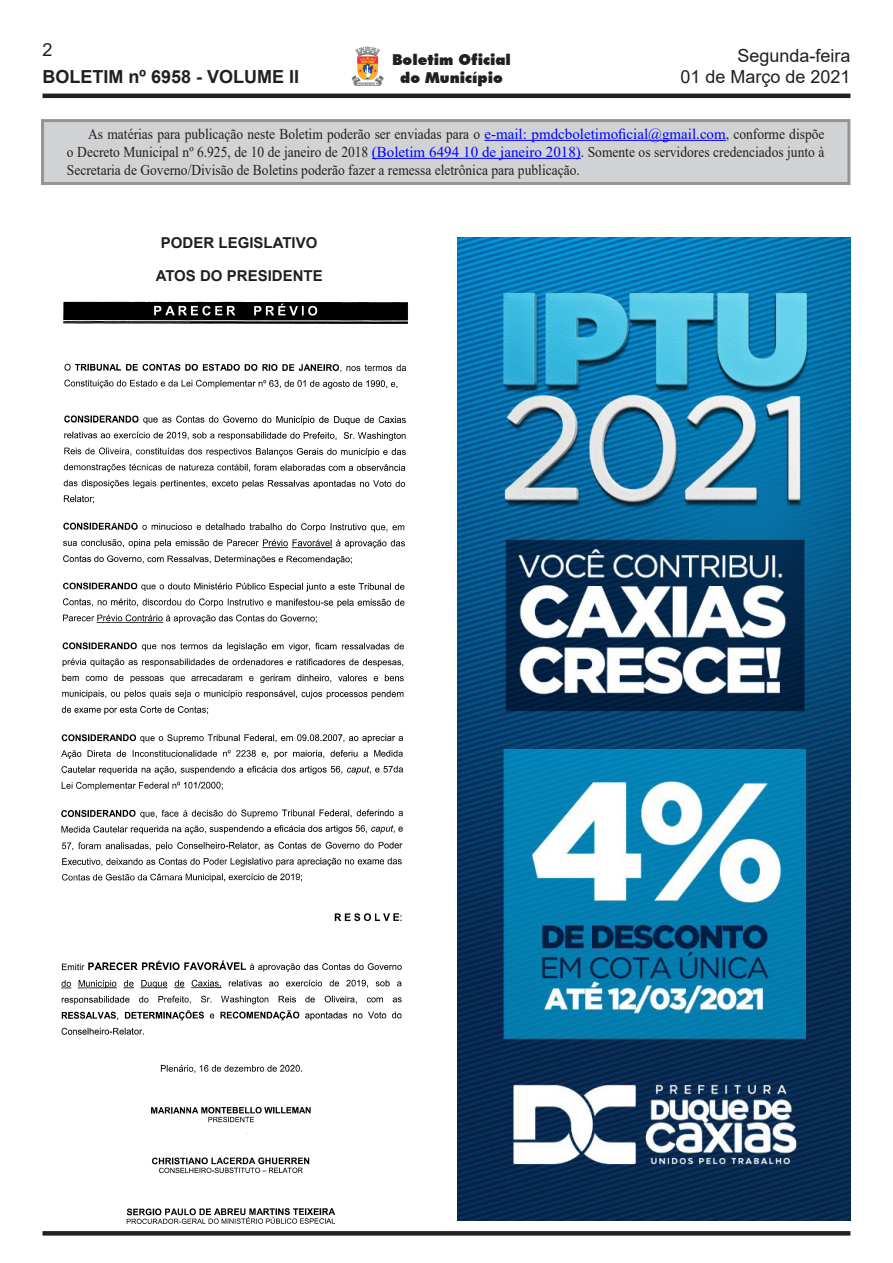
<style>
.page{position:relative;width:893px;height:1263px;background:#fff}
.page>*{position:absolute;margin:0;border:0;box-sizing:border-box;transform-origin:0 0}
.t1{font:18px/21.6px "Arial";color:#231f20;text-align:right}
.t2{font:700 18px "Arial";color:#231f20}
.t3{font:15px/18px "Times New Roman";color:#231f20;text-align:justify;scale:.9 1}
.t4{font:700 15px "Arial";color:#231f20}
.t5{font:900 15px/18px "Futura BT";color:#231f20;text-align:center}
.s1{color:#00f}
</style>
<div class="page">
<hr style="left:43px;top:94px;width:807px;height:4px;background:#231f20">
<svg style="left:43px;top:1231px;width:807px;height:4px;fill:#231f20"></svg>
<svg style="left:352px;top:47px;width:32px;height:39px"></svg>
<div style="left:41px;top:119px;width:809px;height:66px;background:#d1d2d4;border:3px solid #939598"></div>
<hr style="left:484px;top:140px;width:242px;height:1px;background:#00f">
<hr style="left:372px;top:158px;width:209px;height:1px;background:#00f">
<img style="left:457px;top:237px;width:393px;height:983px">
<img style="left:61px;top:301px;width:347px;height:923px">
<p class="t1" style="left:43px;top:38px;width:12px">2</p>
<p class="t2" style="left:43px;top:64px;width:258px">BOLETIM nº 6958 - VOLUME II</p>
<p class="t5" style="left:392px;top:50px;width:120px">Boletim Oficial do Município</p>
<p class="t1" style="left:680px;top:44px;width:172px">Segunda-feira<br>01 de Março de 2021</p>
<p class="t3" style="left:67px;top:124px;width:843px;text-indent:21px">As matérias para publicação neste Boletim poderão ser enviadas para o <span class="s1">e-mail: pmdcboletimoficial@gmail.com</span>, conforme dispõe o Decreto Municipal nº 6.925, de 10 de janeiro de 2018 <span class="s1">(Boletim 6494 10 de janeiro 2018)</span>. Somente os servidores credenciados junto à Secretaria de Governo/Divisão de Boletins poderão fazer a remessa eletrônica para publicação.</p>
<p class="t4" style="left:161px;top:232px;width:158px">PODER LEGISLATIVO</p>
<p class="t4" style="left:156px;top:265px;width:168px">ATOS DO PRESIDENTE</p>
</div>
